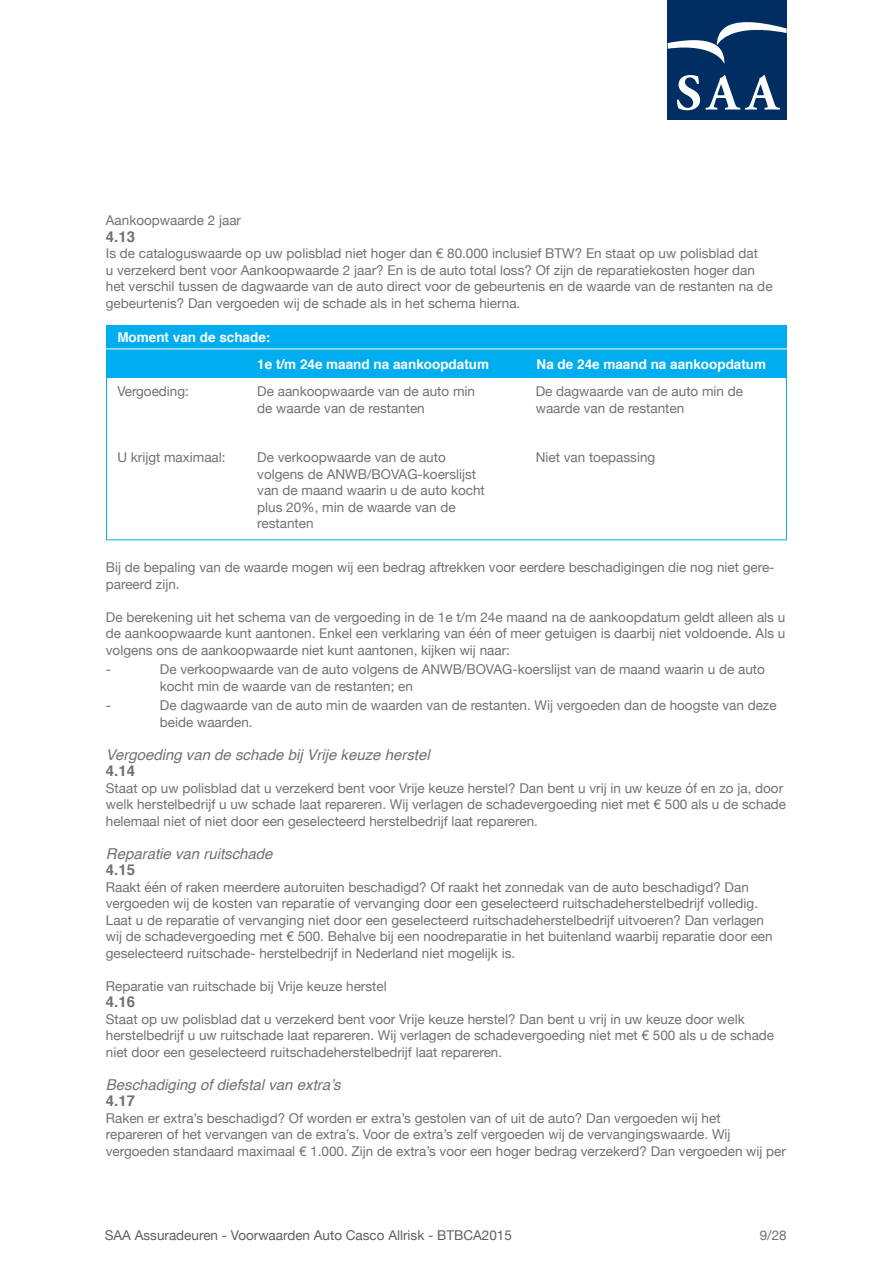
<style>
.page{position:relative;width:893px;height:1263px;background:#fff}
.page>*{position:absolute;margin:0;border:0;box-sizing:border-box;transform-origin:0 0}
.t1{font:italic 15px "Helvetica";color:#737172}
.t2{font:700 15px "Helvetica";color:#737172}
.t3{font:13.5px/16.5px "Helvetica Neue";color:#737172}
.t4{font:700 13.5px "Helvetica";color:#fff}
.t5{font:13.5px "Helvetica Neue";color:#5f5f5f}
</style>
<div class="page">
<div style="left:668px;top:0;width:119px;height:119px;background:#002e63"></div>
<svg style="left:677px;top:75px;width:103px;height:35px"></svg>
<svg style="left:668px;top:22px;width:119px;height:42px"></svg>
<div style="left:106px;top:325px;width:681px;height:52px;background:#00aeef"></div>
<div style="left:106px;top:345px;width:681px;height:195px;border:1px solid #00aeef"></div>
<hr style="left:99px;top:348px;width:693px;height:1px;background:#fff">
<p class="t3" style="left:106px;top:213px;width:137px">Aankoopwaarde 2 jaar</p>
<p class="t2" style="left:106px;top:225px;width:31px">4.13</p>
<p class="t3" style="left:106px;top:246px;width:668px">Is de cataloguswaarde op uw polisblad niet hoger dan € 80.000 inclusief BTW? En staat op uw polisblad dat<br>u verzekerd bent voor Aankoopwaarde 2 jaar? En is de auto total loss? Of zijn de reparatiekosten hoger dan het verschil tussen de dagwaarde van de auto direct voor de gebeurtenis en de waarde van de restanten na de gebeurtenis? Dan vergoeden wij de schade als in het schema hierna.</p>
<p class="t4" style="left:117px;top:326px;width:155px">Moment van de schade:</p>
<p class="t4" style="left:257px;top:353px;width:233px">1e t/m 24e maand na aankoopdatum</p>
<p class="t4" style="left:537px;top:353px;width:231px">Na de 24e maand na aankoopdatum</p>
<p class="t3" style="left:117px;top:384px;width:73px">Vergoeding:</p>
<p class="t3" style="left:257px;top:384px;width:219px">De aankoopwaarde van de auto min de waarde van de restanten</p>
<p class="t3" style="left:257px;top:450px;width:229px">De verkoopwaarde van de auto volgens de ANWB/BOVAG-koerslijst van de maand waarin u de auto kocht plus 20%, min de waarde van de restanten</p>
<p class="t3" style="left:536px;top:384px;width:209px">De dagwaarde van de auto min de waarde van de restanten</p>
<p class="t3" style="left:536px;top:450px;width:121px">Niet van toepassing</p>
<p class="t3" style="left:117px;top:450px;width:110px">U krijgt maximaal:</p>
<p class="t3" style="left:106px;top:560px;width:670px">Bij de bepaling van de waarde mogen wij een bedrag aftrekken voor eerdere beschadigingen die nog niet gere&shy;pareerd zijn.</p>
<p class="t3" style="left:106px;top:609px;width:681px;text-align:justify">De berekening uit het schema van de vergoeding in de 1e t/m 24e maand na de aankoopdatum geldt alleen als u de aankoopwaarde kunt aantonen. Enkel een verklaring van één of meer getuigen is daarbij niet voldoende. Als u volgens ons de aankoopwaarde niet kunt aantonen, kijken wij naar:</p>
<p class="t3" style="left:106px;top:662px;width:7px">-</p>
<p class="t3" style="left:160px;top:662px;width:606px">De verkoopwaarde van de auto volgens de ANWB/BOVAG-koerslijst van de maand waarin u de auto kocht min de waarde van de restanten; en</p>
<p class="t3" style="left:106px;top:698px;width:7px">-</p>
<p class="t3" style="left:160px;top:698px;width:618px">De dagwaarde van de auto min de waarden van de restanten. Wij vergoeden dan de hoogste van deze beide waarden.</p>
<p class="t1" style="left:106px;top:742px;width:325px">Vergoeding van de schade bij Vrije keuze herstel</p>
<p class="t2" style="left:106px;top:759px;width:31px">4.14</p>
<p class="t3" style="left:106px;top:780px;width:682px">Staat op uw polisblad dat u verzekerd bent voor Vrije keuze herstel? Dan bent u vrij in uw keuze óf en zo ja, door welk herstelbedrijf u uw schade laat repareren. Wij verlagen de schadevergoeding niet met € 500 als u de schade helemaal niet of niet door een geselecteerd herstelbedrijf laat repareren.</p>
<p class="t1" style="left:106px;top:841px;width:168px">Reparatie van ruitschade</p>
<p class="t2" style="left:106px;top:858px;width:31px">4.15</p>
<p class="t3" style="left:106px;top:879px;width:668px">Raakt één of raken meerdere autoruiten beschadigd? Of raakt het zonnedak van de auto beschadigd? Dan vergoeden wij de kosten van reparatie of vervanging door een geselecteerd ruitschadeherstelbedrijf volledig.<br>Laat u de reparatie of vervanging niet door een geselecteerd ruitschadeherstelbedrijf uitvoeren? Dan verlagen wij de schadevergoeding met € 500. Behalve bij een noodreparatie in het buitenland waarbij reparatie door een geselecteerd ruitschade- herstelbedrijf in Nederland niet mogelijk is.</p>
<p class="t3" style="left:106px;top:978px;width:282px">Reparatie van ruitschade bij Vrije keuze herstel</p>
<p class="t2" style="left:106px;top:990px;width:31px">4.16</p>
<p class="t3" style="left:106px;top:1011px;width:670px">Staat op uw polisblad dat u verzekerd bent voor Vrije keuze herstel? Dan bent u vrij in uw keuze door welk herstelbedrijf u uw ruitschade laat repareren. Wij verlagen de schadevergoeding niet met € 500 als u de schade niet door een geselecteerd ruitschadeherstelbedrijf laat repareren.</p>
<p class="t1" style="left:106px;top:1072px;width:236px">Beschadiging of diefstal van extra’s</p>
<p class="t2" style="left:106px;top:1089px;width:31px">4.17</p>
<p class="t3" style="left:106px;top:1110px;width:682px">Raken er extra’s beschadigd? Of worden er extra’s gestolen van of uit de auto? Dan vergoeden wij het<br>repareren of het vervangen van de extra’s. Voor de extra’s zelf vergoeden wij de vervangingswaarde. Wij vergoeden standaard maximaal € 1.000. Zijn de extra’s voor een hoger bedrag verzekerd? Dan vergoeden wij per</p>
<p class="t5" style="left:105px;top:1225px;width:409px">SAA Assuradeuren - Voorwaarden Auto Casco Allrisk - BTBCA2015</p>
<p class="t3" style="left:760px;top:1227px;width:29px">9/28</p>
</div>
